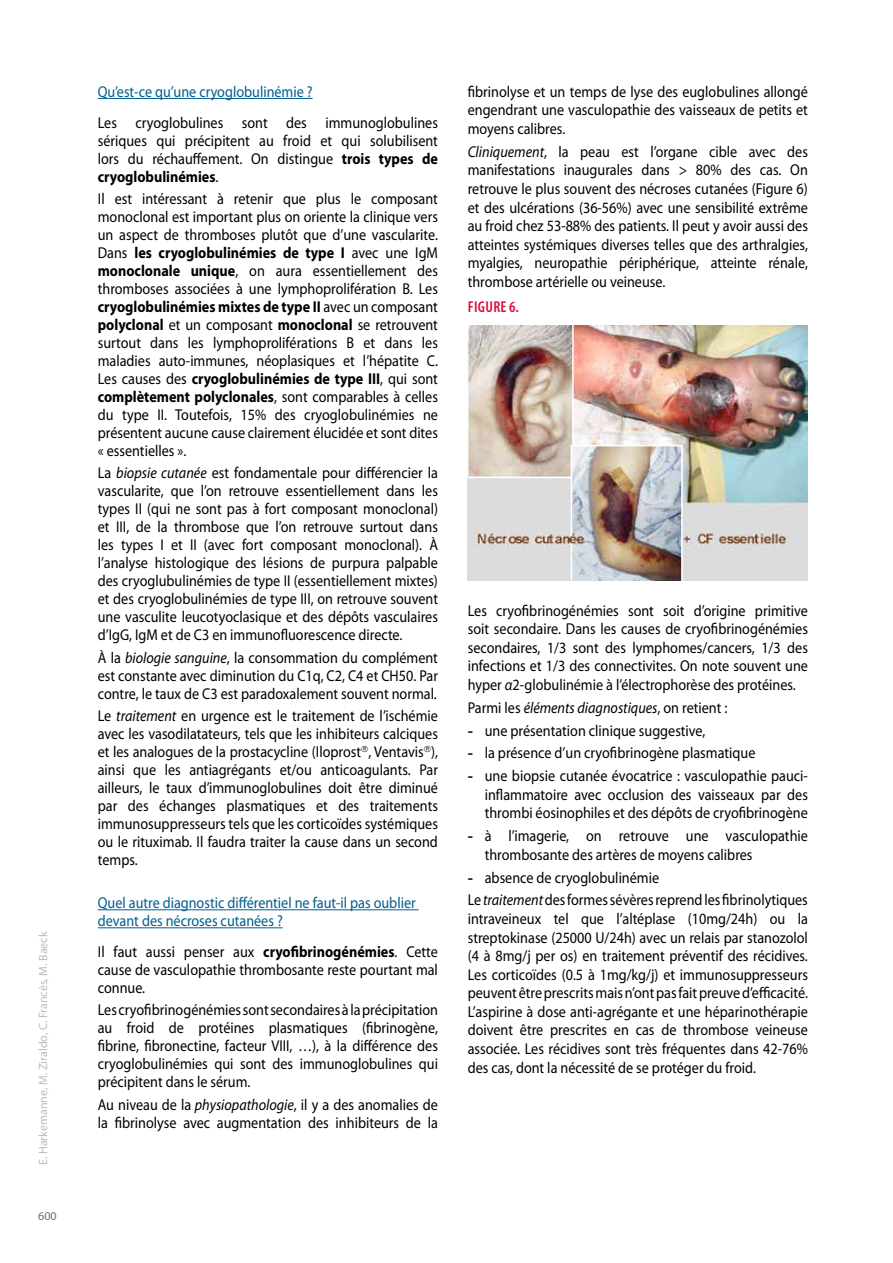
<style>
.page{position:relative;width:893px;height:1263px;background:#fff}
.page>*{position:absolute;margin:0;border:0;box-sizing:border-box;transform-origin:0 0}
.t1{font:15.75px/18px "Myriad Pro";color:#000;text-align:justify;scale:.9 1}
.t2{font:15.75px/18px "Myriad Pro";color:#005e90;scale:.9 1}
.t3{font:italic 15.75px "Myriad Pro";color:#000;scale:.9 1}
.t4{font:600 condensed 15.75px "Myriad Pro";letter-spacing:.02em;color:#d60d3d}
.t5{font:12px "Myriad Pro";color:#bcbcbc}
.t6{font:12px "Myriad Pro";color:#706f6f}
.s1{font-weight:700}
.s2{font-style:italic}
.s3{font-style:normal}
.s4{font-family:"Arial"}
</style>
<div class="page">
<hr style="left:98px;top:98px;width:215px;height:1px;background:#005e90">
<hr style="left:98px;top:909px;width:321px;height:1px;background:#005e90">
<hr style="left:98px;top:927px;width:185px;height:1px;background:#005e90">
<img style="left:468px;top:325px;width:340px;height:255px">
<hr style="left:681px;top:446px;width:2px;height:136px;background:#fff">
<hr style="left:571px;top:446px;width:1px;height:90px;background:#fff">
<hr style="left:572px;top:318px;width:2px;height:128px;background:#fff">
<hr style="left:571px;top:445px;width:112px;height:1px;background:#fff">
<hr style="left:468px;top:477px;width:103px;height:1px;background:#fff">
<hr style="left:571px;top:543px;width:1px;height:37px;background:#fff">
<p class="t5" style="left:37px;top:1165px;width:235px;rotate:-90deg">E. Harkemanne, M. Ziraldo, C. Francès, M. Baeck</p>
<p class="t6" style="left:38px;top:1210px;width:20px">600</p>
<p class="t2" style="left:98px;top:83px;width:240px">Qu’est-ce qu’une cryoglobulinémie ?</p>
<p class="t1" style="left:98px;top:114px;width:379px">Les cryoglobulines sont des immunoglobulines sériques qui précipitent au froid et qui solubilisent lors du réchauffement. On distingue <span class="s1">trois types de cryoglobulinémies</span>.</p>
<p class="t1" style="left:98px;top:190px;width:379px">Il est intéressant à retenir que plus le composant monoclonal est important plus on oriente la clinique vers un aspect de thromboses plutôt que d’une vascularite.<br>Dans <span class="s1">les cryoglobulinémies de type I</span> avec une IgM <span class="s1">monoclonale unique</span>, on aura essentiellement des thromboses associées à une lymphoprolifération B. Les <span class="s1">cryoglobulinémies mixtes de type II</span> avec un composant <span class="s1">polyclonal</span> et un composant <span class="s1">monoclonal</span> se retrouvent surtout dans les lymphoproliférations B et dans les maladies auto-immunes, néoplasiques et l’hépatite C.<br>Les causes des <span class="s1">cryoglobulinémies de type III</span>, qui sont <span class="s1">complètement polyclonales</span>, sont comparables à celles du type II. Toutefois, 15% des cryoglobulinémies ne présentent aucune cause clairement élucidée et sont dites « essentielles ».</p>
<p class="t1" style="left:98px;top:464px;width:380px">La <span class="s2">biopsie cutanée</span> est fondamentale pour différencier la vascularite, que l’on retrouve essentiellement dans les types II (qui ne sont pas à fort composant monoclonal) et III, de la thrombose que l’on retrouve surtout dans les types I et II (avec fort composant monoclonal). À l’analyse histologique des lésions de purpura palpable des cryoglubulinémies de type II (essentiellement mixtes) et des cryoglobulinémies de type III, on retrouve souvent une vasculite leucotyoclasique et des dépôts vasculaires d’IgG, IgM et de C3 en immunofluorescence directe.</p>
<p class="t1" style="left:98px;top:648px;width:379px">À la <span class="s2">biologie sanguine</span>, la consommation du complément est constante avec diminution du C1q, C2, C4 et CH50. Par contre, le taux de C3 est paradoxalement souvent normal.</p>
<p class="t1" style="left:98px;top:707px;width:379px">Le <span class="s2">traitement</span> en urgence est le traitement de l’ischémie avec les vasodilatateurs, tels que les inhibiteurs calciques et les analogues de la prostacycline (Iloprost➔, Ventavis➔), ainsi que les antiagrégants et/ou anticoagulants. Par ailleurs, le taux d’immunoglobulines doit être diminué par des échanges plasmatiques et des traitements immunosuppresseurs tels que les corticoïdes systémiques ou le rituximab. Il faudra traiter la cause dans un second temps.</p>
<p class="t2" style="left:98px;top:894px;width:355px">Quel autre diagnostic différentiel ne faut-il pas oublier devant des nécroses cutanées ?</p>
<p class="t1" style="left:98px;top:943px;width:379px">Il faut aussi penser aux <span class="s1">cryofibrinogénémies</span>. Cette cause de vasculopathie thrombosante reste pourtant mal connue.</p>
<p class="t1" style="left:98px;top:1001px;width:379px">Les cryofibrinogénémies sont secondaires à la précipitation au froid de protéines plasmatiques (fibrinogène, fibrine, fibronectine, facteur VIII, …), à la différence des cryoglobulinémies qui sont des immunoglobulines qui précipitent dans le sérum.</p>
<p class="t1" style="left:98px;top:1095px;width:379px">Au niveau de la <span class="s2">physiopathologie</span>, il y a des anomalies de la fibrinolyse avec augmentation des inhibiteurs de la</p>
<p class="t1" style="left:468px;top:83px;width:379px;line-height:18.6px">fibrinolyse et un temps de lyse des euglobulines allongé engendrant une vasculopathie des vaisseaux de petits et moyens calibres.</p>
<p class="t1" style="left:468px;top:143px;width:380px;line-height:18.6px"><span class="s2">Cliniquement</span>, la peau est l’organe cible avec des manifestations inaugurales dans &gt; 80% des cas. On retrouve le plus souvent des nécroses cutanées (Figure 6) et des ulcérations (36-56%) avec une sensibilité extrême au froid chez 53-88% des patients. Il peut y avoir aussi des atteintes systémiques diverses telles que des arthralgies, myalgies, neuropathie périphérique, atteinte rénale, thrombose artérielle ou veineuse.</p>
<p class="t4" style="left:468px;top:298px;width:53px">FIGURE 6.</p>
<p class="t1" style="left:468px;top:601px;width:379px;line-height:18.6px">Les cryofibrinogénémies sont soit d’origine primitive soit secondaire. Dans les causes de cryofibrinogénémies secondaires, 1/3 sont des lymphomes/cancers, 1/3 des infections et 1/3 des connectivites. On note souvent une hyper <span class="s2">α</span>2-globulinémie à l’électrophorèse des protéines.</p>
<p class="t3" style="left:468px;top:699px;width:290px"><span class="s3">Parmi les</span> éléments diagnostiques<span class="s3">, on retient :</span></p>
<p class="t1" style="left:468px;top:721px;width:266px"><span class="s4">-</span> une présentation clinique suggestive,</p>
<p class="t1" style="left:468px;top:744px;width:321px"><span class="s4">-</span> la présence d’un cryofibrinogène plasmatique</p>
<p class="t1" style="left:485px;top:767px;width:361px;line-height:18.6px;text-indent:-17px"><span class="s4">-</span> une biopsie cutanée évocatrice : vasculopathie pauci&shy;inflammatoire avec occlusion des vaisseaux par des thrombi éosinophiles et des dépôts de cryofibrinogène</p>
<p class="t1" style="left:485px;top:827px;width:361px;line-height:18.6px;text-indent:-17px"><span class="s4">-</span> à l’imagerie, on retrouve une vasculopathie thrombosante des artères de moyens calibres</p>
<p class="t1" style="left:468px;top:866px;width:379px;line-height:22.8px"><span class="s4">-</span> absence de cryoglobulinémie<br>Le <span class="s2">traitement</span> des formes sévères reprendles fibrinolytiques</p>
<p class="t1" style="left:468px;top:910px;width:380px;line-height:18.6px">intraveineux tel que l’altéplase (10mg/24h) ou la streptokinase (25000 U/24h) avec un relais par stanozolol (4 à 8mg/j per os) en traitement préventif des récidives.<br>Les corticoïdes (0.5 à 1mg/kg/j) et immunosuppresseurs peuvent être prescrits mais n’ont pas fait preuve d’efficacité.<br>L’aspirine à dose anti-agrégante et une héparinothérapie doivent être prescrites en cas de thrombose veineuse associée. Les récidives sont très fréquentes dans 42-76% des cas, dont la nécessité de se protéger du froid.</p>
</div>
